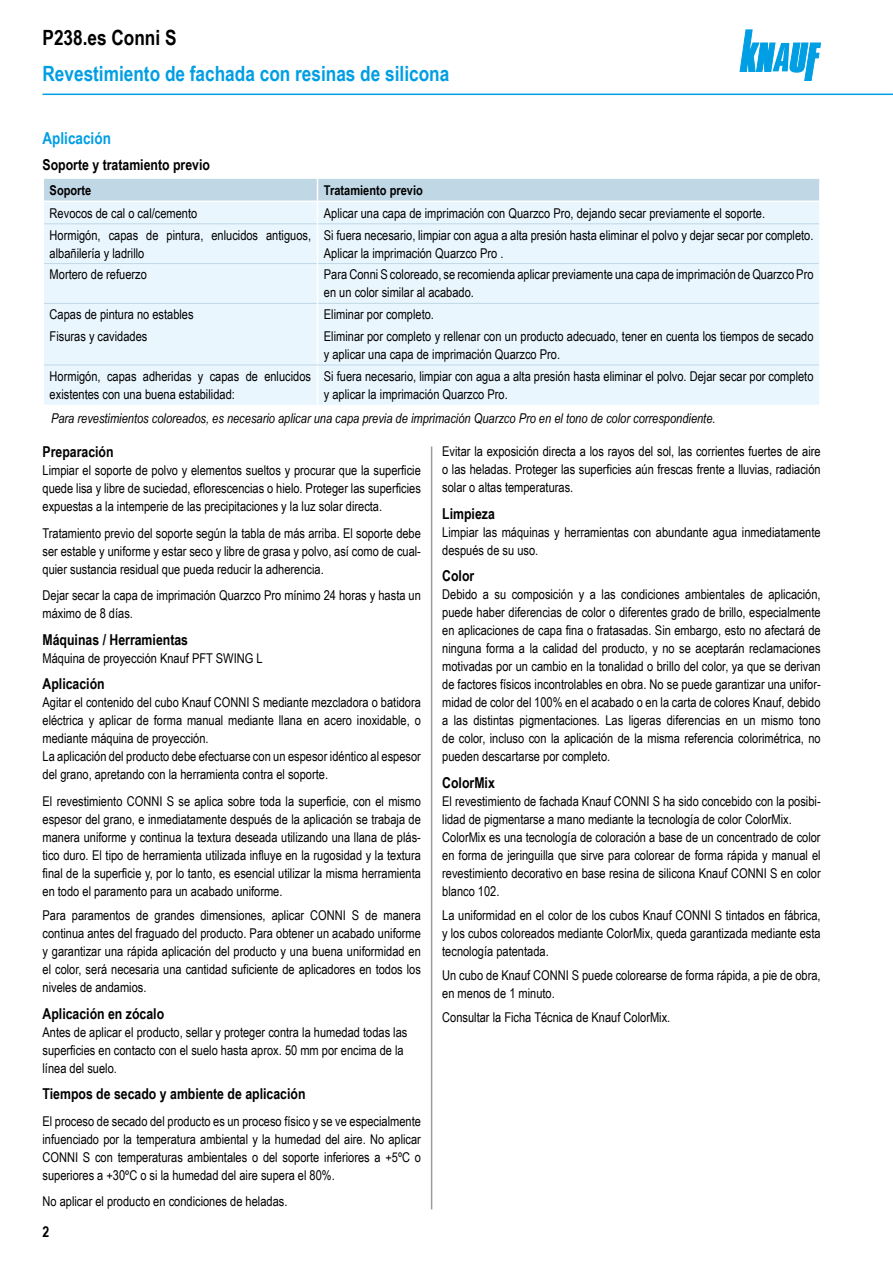
<style>
.page{position:relative;width:893px;height:1263px;background:#fff}
.page>*{position:absolute;margin:0;border:0;box-sizing:border-box;transform-origin:0 0}
.Encabezado_Título_2{font:700 21px "Arial Narrow";color:#009ee3}
.Encabezado_Título_1{font:700 21px "Arial Narrow";color:#000}
.Redacción_Título_1{font:700 16.5px "Arial Narrow";color:#009ee3}
.Redacción_Título_2{font:700 15px "Arial Narrow";color:#000}
.Básico_mayor_espacio_sup{font:13.5px/18px "Arial Narrow";color:#000}
.Cursiva_bajo_tabla{font:italic 13.5px "Arial Narrow";color:#000}
.Tabla_fila_1_izq{font:700 13.5px "Arial Narrow";color:#000}
</style>
<div class="page">
<svg style="left:740px;top:30px;width:81px;height:51px"></svg>
<hr style="left:43px;top:94px;width:850px;height:1px;background:#009ee3">
<hr style="left:431px;top:446px;width:1px;height:763px;background:#9c9c9d">
<div style="left:44px;top:224px;width:775px;height:181px;background:#eaf6fe"></div>
<hr style="left:317px;top:224px;width:1px;height:40px;background:#fff">
<hr style="left:317px;top:264px;width:1px;height:39px;background:#fff">
<svg style="left:317px;top:303px;width:1px;height:22px"></svg>
<hr style="left:317px;top:325px;width:1px;height:40px;background:#fff">
<hr style="left:317px;top:365px;width:1px;height:40px;background:#fff">
<hr style="left:44px;top:263px;width:273px;height:1px;background:#c0d8e6">
<hr style="left:318px;top:263px;width:501px;height:1px;background:#c0d8e6">
<hr style="left:44px;top:303px;width:273px;height:1px;background:#c0d8e6">
<hr style="left:318px;top:303px;width:501px;height:1px;background:#c0d8e6">
<svg style="left:44px;top:179px;width:776px;height:45px;background:#d5e7f2"></svg>
<hr style="left:819px;top:201px;width:2px;height:23px;background:#fff">
<hr style="left:44px;top:365px;width:273px;height:1px;background:#c0d8e6">
<hr style="left:317px;top:365px;width:502px;height:1px;background:#c0d8e6">
<p class="Encabezado_Título_1" style="left:43px;top:22px;width:136px">P238.es Conni S</p>
<p class="Encabezado_Título_2" style="left:43px;top:57px;width:408px">Revestimiento de fachada con resinas de silicona</p>
<p class="Redacción_Título_1" style="left:43px;top:126px;width:70px">Aplicación</p>
<p class="Redacción_Título_2" style="left:43px;top:154px;width:169px">Soporte y tratamiento previo</p>
<p class="Tabla_fila_1_izq" style="left:50px;top:180px;width:43px">Soporte</p>
<p class="Tabla_fila_1_izq" style="left:324px;top:180px;width:101px">Tratamiento previo</p>
<p class="Básico_mayor_espacio_sup" style="left:50px;top:203px;width:149px">Revocos de cal o cal/cemento</p>
<p class="Básico_mayor_espacio_sup" style="left:324px;top:203px;width:443px">Aplicar una capa de imprimación con Quarzco Pro, dejando secar previamente el soporte.</p>
<p class="Básico_mayor_espacio_sup" style="left:50px;top:225px;width:263px">Hormigón, capas de pintura, enlucidos antiguos, albañilería y ladrillo</p>
<p class="Básico_mayor_espacio_sup" style="left:324px;top:225px;width:491px">Si fuera necesario, limpiar con agua a alta presión hasta eliminar el polvo y dejar secar por completo.<br>Aplicar la imprimación Quarzco Pro .</p>
<p class="Básico_mayor_espacio_sup" style="left:50px;top:265px;width:99px">Mortero de refuerzo</p>
<p class="Básico_mayor_espacio_sup" style="left:324px;top:265px;width:491px">Para Conni S coloreado, se recomienda aplicar previamente una capa de imprimación de Quarzco Pro en un color similar al acabado.</p>
<p class="Básico_mayor_espacio_sup" style="left:50px;top:305px;width:146px">Capas de pintura no estables</p>
<p class="Básico_mayor_espacio_sup" style="left:324px;top:305px;width:112px">Eliminar por completo.</p>
<p class="Básico_mayor_espacio_sup" style="left:50px;top:327px;width:99px">Fisuras y cavidades</p>
<p class="Básico_mayor_espacio_sup" style="left:324px;top:327px;width:491px">Eliminar por completo y rellenar con un producto adecuado, tener en cuenta los tiempos de secado y aplicar una capa de imprimación Quarzco Pro.</p>
<p class="Básico_mayor_espacio_sup" style="left:50px;top:366px;width:263px">Hormigón, capas adheridas y capas de enlucidos existentes con una buena estabilidad:</p>
<p class="Básico_mayor_espacio_sup" style="left:324px;top:366px;width:491px">Si fuera necesario, limpiar con agua a alta presión hasta eliminar el polvo. Dejar secar por completo y aplicar la imprimación Quarzco Pro.</p>
<p class="Cursiva_bajo_tabla" style="left:51px;top:409px;width:666px">Para revestimientos coloreados, es necesario aplicar una capa previa de imprimación Quarzco Pro en el tono de color correspondiente.</p>
<p class="Redacción_Título_2" style="left:43px;top:441px;width:73px">Preparación</p>
<p class="Básico_mayor_espacio_sup" style="left:43px;top:461px;width:380px;text-align:justify">Limpiar el soporte de polvo y elementos sueltos y procurar que la superficie quede lisa y libre de suciedad, eflorescencias o hielo. Proteger las superficies expuestas a la intemperie de las precipitaciones y la luz solar directa.</p>
<p class="Básico_mayor_espacio_sup" style="left:43px;top:524px;width:380px;text-align:justify">Tratamiento previo del soporte según la tabla de más arriba. El soporte debe ser estable y uniforme y estar seco y libre de grasa y polvo, así como de cual&shy;quier sustancia residual que pueda reducir la adherencia.</p>
<p class="Básico_mayor_espacio_sup" style="left:43px;top:586px;width:380px">Dejar secar la capa de imprimación Quarzco Pro mínimo 24 horas y hasta un máximo de 8 días.</p>
<p class="Redacción_Título_2" style="left:43px;top:628px;width:147px">Máquinas / Herramientas</p>
<p class="Básico_mayor_espacio_sup" style="left:43px;top:649px;width:222px">Máquina de proyección Knauf PFT SWING L</p>
<p class="Redacción_Título_2" style="left:43px;top:673px;width:64px">Aplicación</p>
<p class="Básico_mayor_espacio_sup" style="left:43px;top:693px;width:380px;text-align:justify">Agitar el contenido del cubo Knauf CONNI S mediante mezcladora o batidora eléctrica y aplicar de forma manual mediante llana en acero inoxidable, o mediante máquina de proyección.</p>
<p class="Básico_mayor_espacio_sup" style="left:43px;top:747px;width:380px">La aplicación del producto debe efectuarse con un espesor idéntico al espesor del grano, apretando con la herramienta contra el soporte.</p>
<p class="Básico_mayor_espacio_sup" style="left:43px;top:792px;width:380px;text-align:justify">El revestimiento CONNI S se aplica sobre toda la superficie, con el mismo espesor del grano, e inmediatamente después de la aplicación se trabaja de manera uniforme y continua la textura deseada utilizando una llana de plás&shy;tico duro. El tipo de herramienta utilizada influye en la rugosidad y la textura final de la superficie y, por lo tanto, es esencial utilizar la misma herramienta en todo el paramento para un acabado uniforme.</p>
<p class="Básico_mayor_espacio_sup" style="left:43px;top:906px;width:380px;text-align:justify">Para paramentos de grandes dimensiones, aplicar CONNI S de manera continua antes del fraguado del producto. Para obtener un acabado uniforme y garantizar una rápida aplicación del producto y una buena uniformidad en el color, será necesaria una cantidad suficiente de aplicadores en todos los niveles de andamios.</p>
<p class="Redacción_Título_2" style="left:43px;top:1002px;width:123px">Aplicación en zócalo</p>
<p class="Básico_mayor_espacio_sup" style="left:43px;top:1022px;width:366px">Antes de aplicar el producto, sellar y proteger contra la humedad todas las</p>
<p class="Básico_mayor_espacio_sup" style="left:43px;top:1040px;width:363px">superficies en contacto con el suelo hasta aprox. 50 mm por encima de la</p>
<p class="Básico_mayor_espacio_sup" style="left:43px;top:1058px;width:76px">línea del suelo.</p>
<p class="Redacción_Título_2" style="left:43px;top:1082px;width:264px">Tiempos de secado y ambiente de aplicación</p>
<p class="Básico_mayor_espacio_sup" style="left:43px;top:1111px;width:380px;text-align:justify">El proceso de secado del producto es un proceso físico y se ve especialmente infuenciado por la temperatura ambiental y la humedad del aire. No aplicar CONNI S con temperaturas ambientales o del soporte inferiores a +5ºC o superiores a +30ºC o si la humedad del aire supera el 80%.</p>
<p class="Básico_mayor_espacio_sup" style="left:43px;top:1192px;width:246px">No aplicar el producto en condiciones de heladas.</p>
<p class="Básico_mayor_espacio_sup" style="left:442px;top:442px;width:380px;text-align:justify">Evitar la exposición directa a los rayos del sol, las corrientes fuertes de aire o las heladas. Proteger las superficies aún frescas frente a lluvias, radiación solar o altas temperaturas.</p>
<p class="Redacción_Título_2" style="left:442px;top:502px;width:54px">Limpieza</p>
<p class="Básico_mayor_espacio_sup" style="left:442px;top:523px;width:380px">Limpiar las máquinas y herramientas con abundante agua inmediatamente después de su uso.</p>
<p class="Redacción_Título_2" style="left:442px;top:565px;width:34px">Color</p>
<p class="Básico_mayor_espacio_sup" style="left:442px;top:585px;width:380px;text-align:justify">Debido a su composición y a las condiciones ambientales de aplicación, puede haber diferencias de color o diferentes grado de brillo, especialmente en aplicaciones de capa fina o fratasadas. Sin embargo, esto no afectará de ninguna forma a la calidad del producto, y no se aceptarán reclamaciones motivadas por un cambio en la tonalidad o brillo del color, ya que se derivan de factores físicos incontrolables en obra. No se puede garantizar una unifor&shy;midad de color del 100% en el acabado o en la carta de colores Knauf, debido a las distintas pigmentaciones. Las ligeras diferencias en un mismo tono de color, incluso con la aplicación de la misma referencia colorimétrica, no pueden descartarse por completo.</p>
<p class="Redacción_Título_2" style="left:442px;top:771px;width:54px">ColorMix</p>
<p class="Básico_mayor_espacio_sup" style="left:442px;top:792px;width:380px">El revestimiento de fachada Knauf CONNI S ha sido concebido con la posibi&shy;lidad de pigmentarse a mano mediante la tecnología de color ColorMix.</p>
<p class="Básico_mayor_espacio_sup" style="left:442px;top:828px;width:380px;text-align:justify">ColorMix es una tecnología de coloración a base de un concentrado de color en forma de jeringuilla que sirve para colorear de forma rápida y manual el revestimiento decorativo en base resina de silicona Knauf CONNI S en color blanco 102.</p>
<p class="Básico_mayor_espacio_sup" style="left:442px;top:906px;width:380px;text-align:justify">La uniformidad en el color de los cubos Knauf CONNI S tintados en fábrica, y los cubos coloreados mediante ColorMix, queda garantizada mediante esta tecnología patentada.</p>
<p class="Básico_mayor_espacio_sup" style="left:442px;top:966px;width:380px">Un cubo de Knauf CONNI S puede colorearse de forma rápida, a pie de obra, en menos de 1 minuto.</p>
<p class="Básico_mayor_espacio_sup" style="left:442px;top:1008px;width:230px">Consultar la Ficha Técnica de Knauf ColorMix.</p>
<p class="Redacción_Título_2" style="left:43px;top:1221px;width:8px">2</p>
</div>
